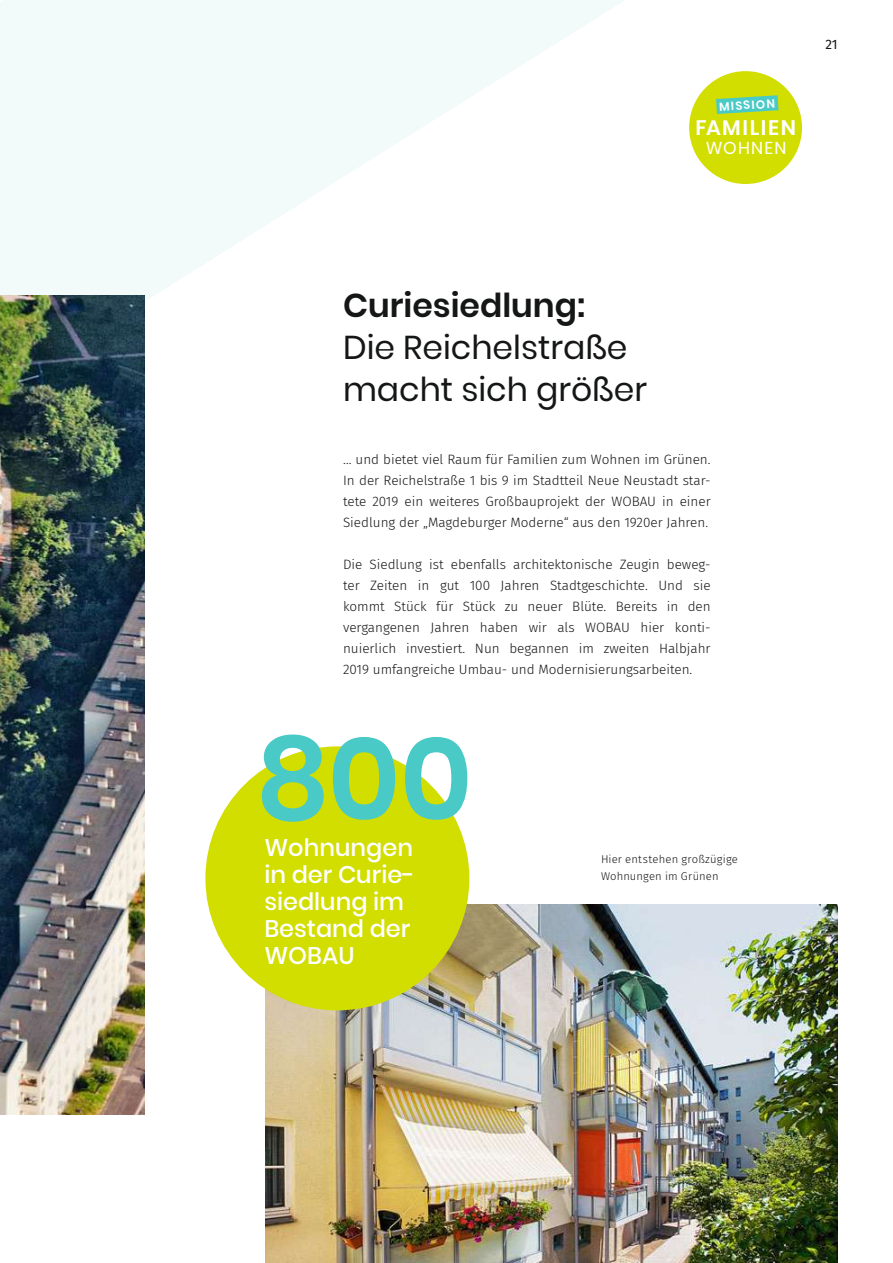
<style>
.page{position:relative;width:893px;height:1263px;background:#fff}
.page>*{position:absolute;margin:0;border:0;box-sizing:border-box;transform-origin:0 0}
.t1{font:600 115.5px "Poppins";color:#4acac7}
.t2{font:33px/42px "Poppins";color:#151616}
.t3{font:600 33px "Poppins";color:#151616}
.t4{font:500 24px/27px "Poppins";color:#fff}
.t5{font:600 21px "Poppins";letter-spacing:.075em;color:#fff}
.t6{font:17.25px "Poppins";letter-spacing:.07em;color:#fff}
.t7{font:300 13.5px/21px "Fira Sans";color:#151616;text-align:justify}
.t8{font:13.5px "Fira Sans";color:#151616}
.t9{font:600 11.85px "Poppins";color:#fff}
.t10{font:300 11.25px/17.2px "Fira Sans";letter-spacing:.015em;color:#151616}
</style>
<div class="page">
<svg style="left:0;top:0;width:624px;height:301px;fill:#f2fbfa"></svg>
<img style="left:0;top:296px;width:145px;height:818px">
<img style="left:266px;top:905px;width:572px;height:358px">
<div style="left:205px;top:746px;width:264px;height:264px;background:#d2dd00;border-radius:50%"></div>
<div style="left:689px;top:71px;width:113px;height:113px;background:#d2dd00;border-radius:50%"></div>
<svg style="left:716px;top:95px;width:62px;height:19px"></svg>
<p class="t9" style="left:719px;top:99px;width:57px;rotate:-4deg">MISSION</p>
<p class="t6" style="left:706px;top:136px;width:82px">WOHNEN</p>
<h3 class="t5" style="left:695px;top:113px;width:102px">FAMILIEN</h3>
<p class="t8" style="left:825px;top:37px;width:14px">21</p>
<h2 class="t3" style="left:343px;top:282px;width:244px">Curiesiedlung:</h2>
<h2 class="t2" style="left:343px;top:326px;width:306px">Die Reichelstraße macht sich größer</h2>
<p class="t7" style="left:343px;top:449px;width:369px">… und bietet viel Raum für Familien zum Wohnen im Grünen.<br>In der Reichelstraße 1 bis 9 im Stadtteil Neue Neustadt star&shy;tete 2019 ein weiteres Großbauprojekt der WOBAU in einer Siedlung der „Magdeburger Moderne“ aus den 1920er Jahren.</p>
<p class="t7" style="left:343px;top:554px;width:369px">Die Siedlung ist ebenfalls architektonische Zeugin beweg&shy;ter Zeiten in gut 100 Jahren Stadtgeschichte. Und sie kommt Stück für Stück zu neuer Blüte. Bereits in den vergangenen Jahren haben wir als WOBAU hier konti&shy;nuierlich investiert. Nun begannen im zweiten Halbjahr 2019 umfangreiche Umbau- und Modernisierungsarbeiten.</p>
<h1 class="t1" style="left:256px;top:698px;width:218px">800</h1>
<h3 class="t4" style="left:264px;top:834px;width:152px">Wohnungen in der Curie&shy;siedlung im<br>Bestand der<br>WOBAU</h3>
<p class="t10" style="left:601px;top:850px;width:138px">Hier entstehen großzügige<br>Wohnungen im Grünen</p>
</div>
